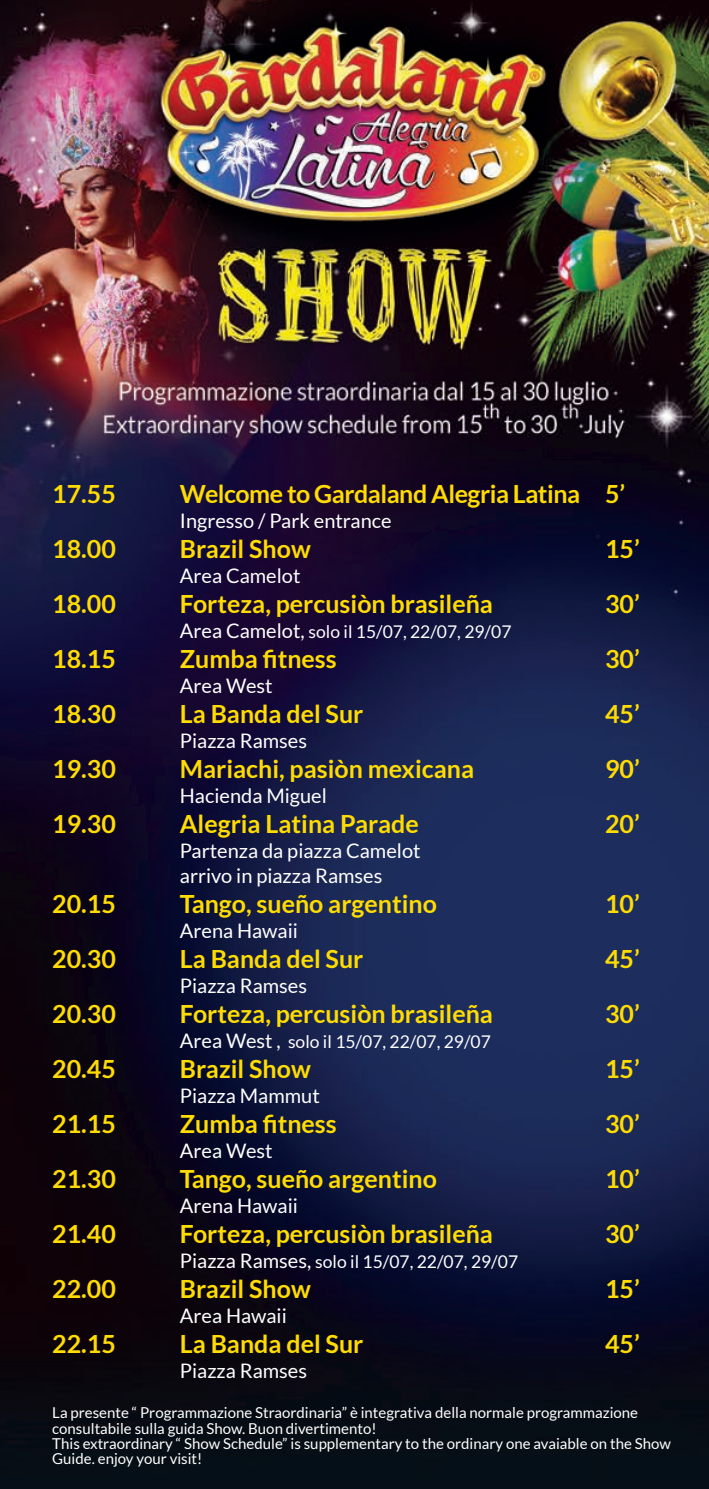
<style>
.page{position:relative;width:709px;height:1489px;background:#fff}
.page>*{position:absolute;margin:0;border:0;box-sizing:border-box;transform-origin:0 0}
.t1{font:700 25px "Lato";color:#ffdc01}
.t2{font:700 25px "Lato";letter-spacing:-.02em;color:#ffdc01}
.t3{font:20px "Lato";color:#fff}
.t4{font:17.5px "Lato";color:#fff}
.t5{font:15px/15px "Lato";color:#fff}
.s1{font-size:20px}
</style>
<div class="page">
<img style="left:0;top:0;width:709px;height:1488px">
<p class="t1" style="left:52px;top:479px;width:65px">17.55</p>
<p class="t2" style="left:180px;top:479px;width:447px">Welcome to Gardaland Alegria Latina 5’</p>
<p class="t3" style="left:180px;top:509px;width:213px">Ingresso / Park entrance</p>
<p class="t1" style="left:52px;top:534px;width:65px">18.00</p>
<p class="t1" style="left:180px;top:534px;width:132px">Brazil Show</p>
<p class="t1" style="left:605px;top:534px;width:36px">15’</p>
<p class="t3" style="left:180px;top:564px;width:122px">Area Camelot</p>
<p class="t1" style="left:52px;top:589px;width:65px">18.00</p>
<p class="t1" style="left:180px;top:589px;width:315px">Forteza, percusiòn brasileña</p>
<p class="t1" style="left:605px;top:589px;width:36px">30’</p>
<p class="t4" style="left:180px;top:622px;width:333px"><span class="s1">Area Camelot,</span> solo il 15/07, 22/07, 29/07</p>
<p class="t1" style="left:52px;top:644px;width:65px">18.15</p>
<p class="t1" style="left:180px;top:644px;width:158px">Zumba fitness</p>
<p class="t1" style="left:605px;top:644px;width:36px">30’</p>
<p class="t3" style="left:180px;top:674px;width:94px">Area West</p>
<p class="t1" style="left:52px;top:699px;width:65px">18.30</p>
<p class="t1" style="left:180px;top:699px;width:185px">La Banda del Sur</p>
<p class="t1" style="left:605px;top:699px;width:36px">45’</p>
<p class="t3" style="left:180px;top:729px;width:129px">Piazza Ramses</p>
<p class="t1" style="left:52px;top:754px;width:65px">19.30</p>
<p class="t1" style="left:180px;top:754px;width:296px">Mariachi, pasiòn mexicana</p>
<p class="t1" style="left:605px;top:754px;width:36px">90’</p>
<p class="t3" style="left:180px;top:784px;width:148px">Hacienda Miguel</p>
<p class="t1" style="left:52px;top:809px;width:65px">19.30</p>
<p class="t1" style="left:180px;top:809px;width:240px">Alegria Latina Parade</p>
<p class="t1" style="left:605px;top:809px;width:36px">20’</p>
<p class="t3" style="left:180px;top:839px;width:242px">Partenza da piazza Camelot</p>
<p class="t3" style="left:180px;top:864px;width:204px">arrivo in piazza Ramses</p>
<p class="t1" style="left:52px;top:889px;width:65px">20.15</p>
<p class="t1" style="left:180px;top:889px;width:258px">Tango, sueño argentino</p>
<p class="t1" style="left:605px;top:889px;width:36px">10’</p>
<p class="t3" style="left:180px;top:919px;width:120px">Arena Hawaii</p>
<p class="t1" style="left:52px;top:944px;width:65px">20.30</p>
<p class="t1" style="left:180px;top:944px;width:185px">La Banda del Sur</p>
<p class="t1" style="left:605px;top:944px;width:36px">45’</p>
<p class="t3" style="left:180px;top:974px;width:129px">Piazza Ramses</p>
<p class="t1" style="left:52px;top:999px;width:65px">20.30</p>
<p class="t1" style="left:180px;top:999px;width:315px">Forteza, percusiòn brasileña</p>
<p class="t1" style="left:605px;top:999px;width:36px">30’</p>
<p class="t4" style="left:180px;top:1032px;width:312px"><span class="s1">Area West ,</span> solo il 15/07, 22/07, 29/07</p>
<p class="t1" style="left:52px;top:1054px;width:65px">20.45</p>
<p class="t1" style="left:180px;top:1054px;width:132px">Brazil Show</p>
<p class="t1" style="left:605px;top:1054px;width:36px">15’</p>
<p class="t3" style="left:180px;top:1084px;width:141px">Piazza Mammut</p>
<p class="t1" style="left:52px;top:1109px;width:65px">21.15</p>
<p class="t1" style="left:180px;top:1109px;width:158px">Zumba fitness</p>
<p class="t1" style="left:605px;top:1109px;width:36px">30’</p>
<p class="t3" style="left:180px;top:1139px;width:94px">Area West</p>
<p class="t1" style="left:52px;top:1164px;width:65px">21.30</p>
<p class="t1" style="left:180px;top:1164px;width:258px">Tango, sueño argentino</p>
<p class="t1" style="left:605px;top:1164px;width:36px">10’</p>
<p class="t3" style="left:180px;top:1194px;width:120px">Arena Hawaii</p>
<p class="t1" style="left:52px;top:1219px;width:65px">21.40</p>
<p class="t1" style="left:180px;top:1219px;width:315px">Forteza, percusiòn brasileña</p>
<p class="t1" style="left:605px;top:1219px;width:36px">30’</p>
<p class="t4" style="left:180px;top:1252px;width:340px"><span class="s1">Piazza Ramses,</span> solo il 15/07, 22/07, 29/07</p>
<p class="t1" style="left:52px;top:1274px;width:65px">22.00</p>
<p class="t1" style="left:180px;top:1274px;width:132px">Brazil Show</p>
<p class="t1" style="left:605px;top:1274px;width:36px">15’</p>
<p class="t3" style="left:180px;top:1304px;width:108px">Area Hawaii</p>
<p class="t1" style="left:52px;top:1329px;width:65px">22.15</p>
<p class="t1" style="left:180px;top:1329px;width:185px">La Banda del Sur</p>
<p class="t1" style="left:605px;top:1329px;width:36px">45’</p>
<p class="t3" style="left:180px;top:1359px;width:129px">Piazza Ramses</p>
<p class="t5" style="left:52px;top:1405px;width:587px">La presente “ Programmazione Straordinaria” è integrativa della normale programmazione</p>
<p class="t5" style="left:52px;top:1420px;width:326px">consultabile sulla guida Show. Buon divertimento!</p>
<p class="t5" style="left:52px;top:1435px;width:620px">This extraordinary “ Show Schedule” is supplementary to the ordinary one avaiable on the Show<br>Guide. enjoy your visit!</p>
</div>
